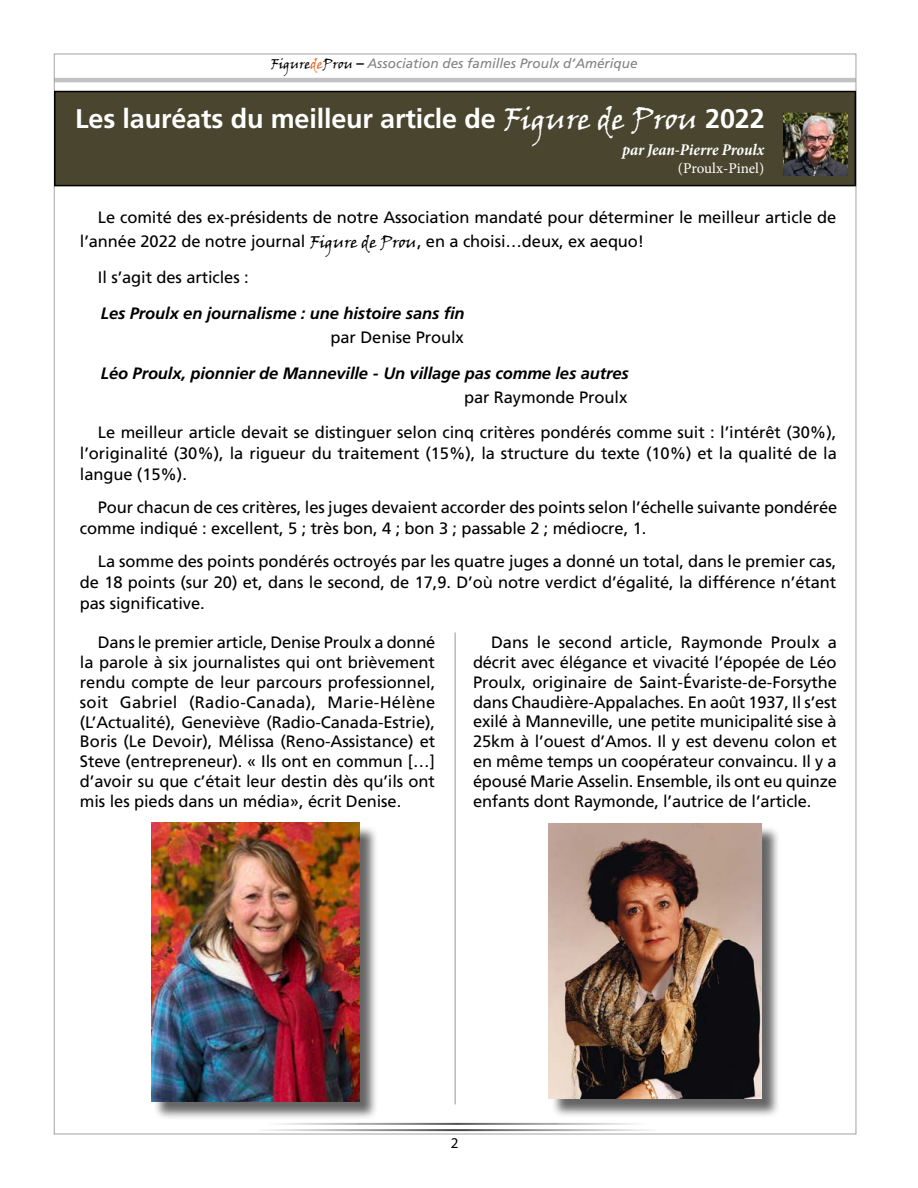
<style>
.page{position:relative;width:918px;height:1188px;background:#fff}
.page>*{position:absolute;margin:0;border:0;box-sizing:border-box;transform-origin:0 0}
.t1{font:700 27px "Frutiger";letter-spacing:-.005em;color:#fff}
.t2{font:16.5px/19.8px "Frutiger";letter-spacing:-.005em;color:#000}
.t3{font:italic 700 16.5px "Frutiger";letter-spacing:-.005em;color:#000}
.t4{font:italic 700 condensed 16.5px "Minion Pro";letter-spacing:-.005em;color:#fff}
.t5{font:15px "Minion Pro";letter-spacing:-.005em;color:#fff}
.t6{font:15px "Myriad Pro";color:#000}
.t7{font:italic 13.5px "Frutiger";color:#808285}
.s1{font-family:"Viner Hand ITC";font-style:normal;color:#000}
.s2{font-family:"Viner Hand ITC";font-style:normal;color:#ea6324}
.s3{font-weight:700;font-style:normal;font-size:15px;color:#000}
.s4{font-family:"Viner Hand ITC";font-weight:400;font-size:30px}
.s5{font-family:"Viner Hand ITC"}
</style>
<div class="page">
<hr style="left:54px;top:78px;width:802px;height:4px;background:#c0c2c4">
<img style="left:214px;top:1122px;width:492px;height:13px">
<div style="left:55px;top:92px;width:800px;height:94px;background:#49452e"></div>
<div style="left:54px;top:91px;width:802px;height:95px;border:2px solid #000"></div>
<div style="left:153px;top:824px;width:226px;height:296px;background:#000;opacity:.6"></div>
<img style="left:151px;top:823px;width:209px;height:278px">
<div style="left:550px;top:825px;width:230px;height:293px;background:#000;opacity:.6"></div>
<img style="left:549px;top:823px;width:212px;height:276px">
<hr style="left:455px;top:633px;width:1px;height:471px;background:#939598">
<img style="left:784px;top:112px;width:64px;height:64px">
<p class="t7" style="left:271px;top:55px;width:368px"><span class="s1">Figure</span><span class="s2">de</span><span class="s1">Prou</span> <span class="s3">–</span> Association des familles Proulx d’Amérique</p>
<h1 class="t1" style="left:75px;top:102px;width:691px">Les lauréats du meilleur article de <span class="s4">Figure de Prou</span> 2022</h1>
<p class="t4" style="left:622px;top:138px;width:144px">par Jean-Pierre Proulx</p>
<p class="t5" style="left:678px;top:158px;width:88px">(Proulx-Pinel)</p>
<p class="t2" style="left:80px;top:206px;width:758px;line-height:24px;text-indent:18px">Le comité des ex-présidents de notre Association mandaté pour déterminer le meilleur article de l’année 2022 de notre journal <span class="s5">Figure de Prou</span>, en a choisi…deux, ex aequo!</p>
<p class="t2" style="left:98px;top:268px;width:152px">Il s’agit des articles :</p>
<p class="t3" style="left:101px;top:304px;width:365px">Les Proulx en journalisme : une histoire sans fin</p>
<p class="t2" style="left:331px;top:328px;width:135px">par Denise Proulx</p>
<p class="t3" style="left:101px;top:364px;width:529px">Léo Proulx, pionnier de Manneville - Un village pas comme les autres</p>
<p class="t2" style="left:98px;top:380px;width:740px;line-height:34.5px;text-indent:366px">par Raymonde Proulx<br>Le meilleur article devait se distinguer selon cinq critères pondérés comme suit : l’intérêt (30%),</p>
<p class="t2" style="left:80px;top:443px;width:759px;line-height:21px">l’originalité (30%), la rigueur du traitement (15%), la structure du texte (10%) et la qualité de la langue (15%).</p>
<p class="t2" style="left:80px;top:497px;width:759px;line-height:21px;text-indent:18px">Pour chacun de ces critères, les juges devaient accorder des points selon l’échelle suivante pondérée comme indiqué : excellent, 5 ; très bon, 4 ; bon 3 ; passable 2 ; médiocre, 1.</p>
<p class="t2" style="left:80px;top:551px;width:758px;line-height:21px;text-align:justify;text-indent:18px">La somme des points pondérés octroyés par les quatre juges a donné un total, dans le premier cas, de 18 points (sur 20) et, dans le second, de 17,9. D’où notre verdict d’égalité, la différence n’étant pas significative.</p>
<p class="t2" style="left:80px;top:633px;width:357px;text-align:justify;text-indent:18px">Dans le premier article, Denise Proulx a donné la parole à six journalistes qui ont brièvement rendu compte de leur parcours professionnel, soit Gabriel (Radio-Canada), Marie-Hélène (L’Actualité), Geneviève (Radio-Canada-Estrie), Boris (Le Devoir), Mélissa (Reno-Assistance) et Steve (entrepreneur). « Ils ont en commun […] d’avoir su que c’était leur destin dès qu’ils ont mis les pieds dans un média», écrit Denise.</p>
<p class="t2" style="left:473px;top:632px;width:366px;text-align:justify;text-indent:18px">Dans le second article, Raymonde Proulx a décrit avec élégance et vivacité l’épopée de Léo Proulx, originaire de Saint-Évariste-de-Forsythe dans Chaudière-Appalaches. En août 1937, Il s’est exilé à Manneville, une petite municipalité sise à 25km à l’ouest d’Amos. Il y est devenu colon et en même temps un coopérateur convaincu. Il y a épousé Marie Asselin. Ensemble, ils ont eu quinze enfants dont Raymonde, l’autrice de l’article.</p>
<p class="t6" style="left:451px;top:1134px;width:9px">2</p>
</div>
